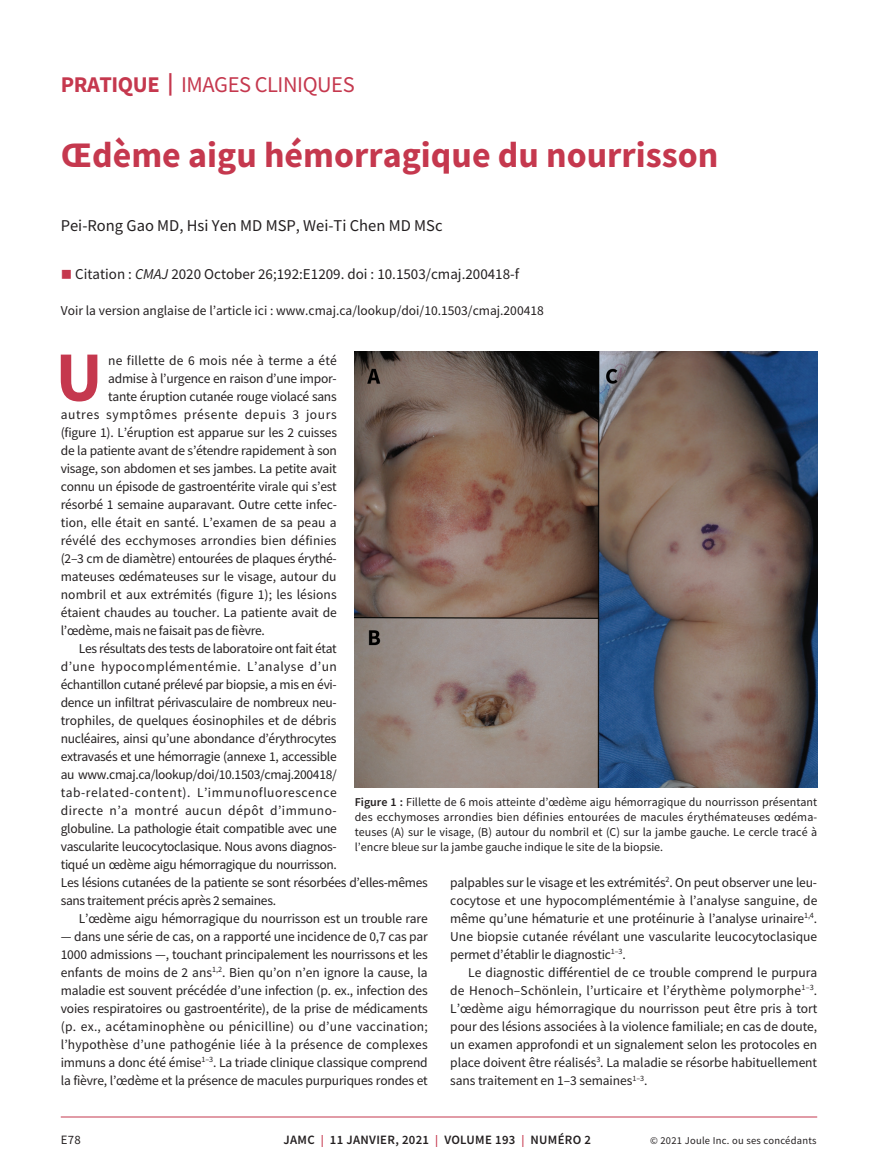
<style>
.page{position:relative;width:878px;height:1175px;background:#fff}
.page>*{position:absolute;margin:0;border:0;box-sizing:border-box;transform-origin:0 0}
.t1{font:700 70.65px "Source Sans Pro";color:#c5384e}
.t2{font:700 36px "Source Sans Pro";color:#c5384e}
.t3{font:22.5px "Source Sans Pro";letter-spacing:-.02em;color:#c5384e}
.t4{font:16.5px "Source Sans Pro";color:#231f20}
.t5{font:15px "Source Sans Pro";color:#231f20}
.t6{font:13.5px/18px "Source Sans Pro";letter-spacing:-.015em;color:#231f20;text-align:justify}
.t7{font:13.5px "Source Sans Pro";letter-spacing:.005em;color:#231f20}
.t8{font:13.5px "Source Sans Pro";letter-spacing:.035em;color:#231f20}
.t9{font:13.5px "Source Sans Pro";letter-spacing:.04em;color:#231f20}
.t10{font:13.5px "Source Sans Pro";letter-spacing:.015em;color:#231f20}
.t11{font:13.5px "Source Sans Pro";letter-spacing:.045em;color:#231f20}
.t12{font:13.5px "Source Sans Pro";letter-spacing:.01em;color:#231f20}
.t13{font:600 12.75px "Source Sans Pro";letter-spacing:.025em;color:#231f20}
.t14{font:12.75px "Source Sans Pro";color:#231f20}
.t15{font:12px/15px "Source Sans Pro";color:#231f20;text-align:justify}
.t16{font:10.5px "Source Sans Pro";letter-spacing:.025em;color:#231f20}
.s1{font-weight:700}
.s2{color:#c5384e}
.s3{font-style:italic}
.s4{font-weight:600}
.s5{font-size:12px;color:#c5384e}
</style>
<div class="page">
<hr style="left:61px;top:1116px;width:756px;height:1px;background:#c5384e">
<img style="left:355px;top:351px;width:462px;height:436px">
<h3 class="t3" style="left:61px;top:70px;width:295px"><span class="s1">PRATIQUE |</span> IMAGES CLINIQUES</h3>
<h2 class="t2" style="left:61px;top:130px;width:659px">Œdème aigu hémorragique du nourrisson</h2>
<p class="t4" style="left:61px;top:215px;width:383px">Pei-Rong Gao MD, Hsi Yen MD MSP, Wei-Ti Chen MD MSc</p>
<p class="t5" style="left:61px;top:264px;width:460px"><span class="s2">■</span> Citation : <span class="s3">CMAJ</span> 2020 October 26;192:E1209. doi : 10.1503/cmaj.200418-f</p>
<p class="t6" style="left:61px;top:301px;width:484px">Voir la version anglaise de l’article ici : www.cmaj.ca/lookup/doi/10.1503/cmaj.200418</p>
<h1 class="t1" style="left:56px;top:329px;width:48px">U</h1>
<p class="t12" style="left:108px;top:351px;width:230px">ne fillette de 6 mois née à terme a été</p>
<p class="t6" style="left:108px;top:369px;width:230px">admise à l’urgence en raison d’une impor-</p>
<p class="t6" style="left:108px;top:387px;width:230px">tante éruption cutanée rouge violacé sans</p>
<p class="t11" style="left:61px;top:405px;width:277px">autres symptômes présente depuis 3 jours</p>
<p class="t6" style="left:61px;top:423px;width:278px">(figure 1). L’éruption est apparue sur les 2 cuisses</p>
<p class="t6" style="left:61px;top:441px;width:277px">de la patiente avant de s’étendre rapidement à son</p>
<p class="t6" style="left:61px;top:459px;width:277px">visage, son abdomen et ses jambes. La petite avait</p>
<p class="t6" style="left:61px;top:477px;width:277px">connu un épisode de gastroentérite virale qui s’est</p>
<p class="t6" style="left:61px;top:495px;width:277px">résorbé 1 semaine auparavant. Outre cette infec-</p>
<p class="t7" style="left:61px;top:513px;width:277px">tion, elle était en santé. L’examen de sa peau a</p>
<p class="t10" style="left:61px;top:531px;width:277px">révélé des ecchymoses arrondies bien définies</p>
<p class="t6" style="left:61px;top:549px;width:277px">(2–3 cm de diamètre) entourées de plaques érythé-</p>
<p class="t6" style="left:61px;top:567px;width:277px">mateuses œdémateuses sur le visage, autour du</p>
<p class="t7" style="left:61px;top:585px;width:277px">nombril et aux extrémités (figure 1); les lésions</p>
<p class="t6" style="left:61px;top:603px;width:277px">étaient chaudes au toucher. La patiente avait de</p>
<p class="t6" style="left:61px;top:621px;width:206px">l’œdème, mais ne faisait pas de fièvre.</p>
<p class="t6" style="left:79px;top:639px;width:259px">Les résultats des tests de laboratoire ont fait état</p>
<p class="t8" style="left:61px;top:657px;width:277px">d’une hypocomplémentémie. L’analyse d’un</p>
<p class="t6" style="left:61px;top:675px;width:277px">échantillon cutané prélevé par biopsie, a mis en évi-</p>
<p class="t6" style="left:61px;top:693px;width:277px">dence un infiltrat périvasculaire de nombreux neu-</p>
<p class="t6" style="left:61px;top:711px;width:277px">trophiles, de quelques éosinophiles et de débris</p>
<p class="t6" style="left:61px;top:729px;width:277px">nucléaires, ainsi qu’une abondance d’érythrocytes</p>
<p class="t6" style="left:61px;top:747px;width:277px">extravasés et une hémorragie (annexe 1, accessible</p>
<p class="t6" style="left:61px;top:765px;width:277px">au www.cmaj.ca/lookup/doi/10.1503/cmaj.200418/</p>
<p class="t9" style="left:61px;top:783px;width:277px">tab-related-content). L’immunofluorescence</p>
<p class="t8" style="left:61px;top:801px;width:276px">directe n’a montré aucun dépôt d’immuno-</p>
<p class="t6" style="left:61px;top:819px;width:277px">globuline. La pathologie était compatible avec une</p>
<p class="t6" style="left:61px;top:837px;width:277px">vascularite leucocytoclasique. Nous avons diagnos-</p>
<p class="t6" style="left:61px;top:855px;width:277px">tiqué un œdème aigu hémorragique du nourrisson.</p>
<p class="t6" style="left:61px;top:873px;width:368px">Les lésions cutanées de la patiente se sont résorbées d’elles-mêmes</p>
<p class="t6" style="left:61px;top:891px;width:217px">sans traitement précis après 2 semaines.</p>
<p class="t6" style="left:79px;top:909px;width:350px">L’œdème aigu hémorragique du nourrisson est un trouble rare</p>
<p class="t6" style="left:61px;top:927px;width:368px">— dans une série de cas, on a rapporté une incidence de 0,7 cas par 1000 admissions —, touchant principalement les nourrissons et les enfants de moins de 2 ans<sup>1,2</sup>. Bien qu’on n’en ignore la cause, la maladie est souvent précédée d’une infection (p. ex., infection des voies respiratoires ou gastroentérite), de la prise de médicaments (p. ex., acétaminophène ou pénicilline) ou d’une vaccination; l’hypothèse d’une pathogénie liée à la présence de complexes immuns a donc été émise<sup>1–3</sup>. La triade clinique classique comprend la fièvre, l’œdème et la présence de macules purpuriques rondes et</p>
<p class="t15" style="left:355px;top:794px;width:464px"><span class="s4">Figure 1 :</span> Fillette de 6 mois atteinte d’œdème aigu hémorragique du nourrisson présentant des ecchymoses arrondies bien définies entourées de macules érythémateuses œdéma&shy;teuses (A) sur le visage, (B) autour du nombril et (C) sur la jambe gauche. Le cercle tracé à l’encre bleue sur la jambe gauche indique le site de la biopsie.</p>
<p class="t6" style="left:450px;top:873px;width:368px">palpables sur le visage et les extrémités<sup>2</sup>. On peut observer une leu&shy;cocytose et une hypocomplémentémie à l’analyse sanguine, de même qu’une hématurie et une protéinurie à l’analyse urinaire<sup>1,4</sup>.<br>Une biopsie cutanée révélant une vascularite leucocytoclasique permet d’établir le diagnostic<sup>1–3</sup>.</p>
<p class="t6" style="left:450px;top:963px;width:369px;text-indent:18px">Le diagnostic différentiel de ce trouble comprend le purpura de Henoch–Schönlein, l’urticaire et l’érythème polymorphe<sup>1–3</sup>.<br>L’œdème aigu hémorragique du nourrisson peut être pris à tort pour des lésions associées à la violence familiale; en cas de doute, un examen approfondi et un signalement selon les protocoles en place doivent être réalisés<sup>3</sup>. La maladie se résorbe habituellement sans traitement en 1–3 semaines<sup>1–3</sup>.</p>
<p class="t14" style="left:61px;top:1132px;width:22px">E78</p>
<p class="t13" style="left:283px;top:1131px;width:309px">JAMC <span class="s5">|</span> 11 JANVIER, 2021 <span class="s5">|</span> VOLUME 193 <span class="s5">|</span> NUMÉRO 2</p>
<p class="t16" style="left:650px;top:1134px;width:168px">© 2021 Joule Inc. ou ses concédants</p>
</div>
